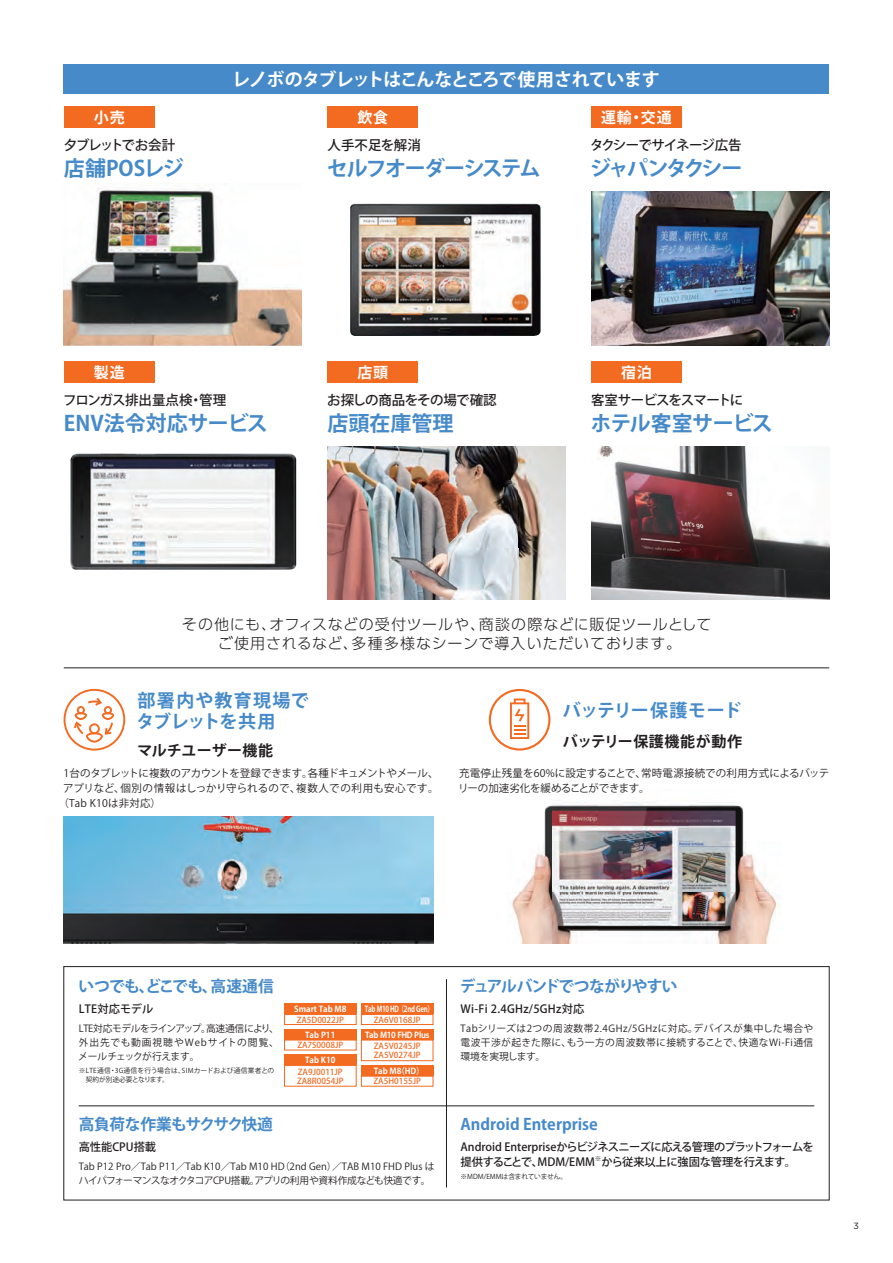
<style>
.page{position:relative;width:893px;height:1263px;background:#fff}
.page>*{position:absolute;margin:0;border:0;box-sizing:border-box;transform-origin:0 0}
.t1{font:700 21px "Koz Go Pro";color:#468ac9}
.t2{font:700 21px "Koz Go Pro";letter-spacing:-.04em;color:#468ac9}
.t3{font:700 21px "Koz Go Pro";letter-spacing:-.085em;color:#468ac9}
.t4{font:700 21px "Koz Go Pro";letter-spacing:-.12em;color:#468ac9}
.t5{font:700 18px "Koz Go Pro";letter-spacing:-.05em;color:#fff}
.t6{font:700 18px/21px "Koz Go Pro";letter-spacing:.055em;color:#468ac9}
.t7{font:700 18px "Koz Go Pro";letter-spacing:-.025em;color:#468ac9}
.t8{font:700 15.75px "Koz Go Pro";color:#468ac9}
.t9{font:700 15.75px "Koz Go Pro";letter-spacing:-.075em;color:#468ac9}
.t10{font:700 15.75px "Koz Go Pro";letter-spacing:-.045em;color:#468ac9}
.t11{font:700 15.75px "Koz Go Pro";letter-spacing:-.02em;color:#468ac9}
.t12{font:300 15px/19.5px "UD Shin Go Pro";letter-spacing:.045em;color:#231f20;text-align:center}
.t13{font:700 15px "Koz Go Pro";letter-spacing:.05em;color:#fff}
.t14{font:700 15px "Koz Go Pro";letter-spacing:.04em;color:#231f20}
.t15{font:700 15px "Koz Go Pro";letter-spacing:.02em;color:#231f20}
.t16{font:500 13.5px "Koz Go Pro";letter-spacing:-.04em;color:#231f20}
.t17{font:500 13.5px "Koz Go Pro";letter-spacing:-.02em;color:#231f20}
.t18{font:500 13.5px "Koz Go Pro";letter-spacing:-.07em;color:#231f20}
.t19{font:500 13.5px "Koz Go Pro";letter-spacing:-.06em;color:#231f20}
.t20{font:500 13.5px "Koz Go Pro";letter-spacing:-.095em;color:#231f20}
.t21{font:500 13.5px "Koz Go Pro";color:#231f20}
.t22{font:500 11.25px/15px "Koz Go Pro";letter-spacing:-.03em;color:#231f20}
.t23{font:500 11.25px "Koz Go Pro";letter-spacing:.025em;color:#231f20}
.t24{font:500 11.25px "Koz Go Pro";letter-spacing:-.025em;color:#231f20}
.t25{font:500 11.25px "Koz Go Pro";color:#231f20}
.t26{font:10.5px/15px "Koz Go Pro";color:#231f20}
.t27{font:10.5px "Koz Go Pro";letter-spacing:-.04em;color:#231f20}
.t28{font:10.5px "Koz Go Pro";letter-spacing:.03em;color:#231f20}
.t29{font:10.5px "Koz Go Pro";letter-spacing:.02em;color:#231f20}
.t30{font:9.75px/14.2px "Koz Go Pro";letter-spacing:.005em;color:#231f20;text-align:justify}
.t31{font:9.75px/14.2px "Koz Go Pro";letter-spacing:-.02em;color:#231f20}
.t32{font:9px "Gotham";color:#231f20}
.t33{font:500 8.25px/9px "Koz Go Pro";color:#f36a21}
.t34{font:700 8.25px "Koz Go Pro";letter-spacing:-.03em;color:#fff}
.t35{font:700 8.25px "Koz Go Pro";letter-spacing:-.03em;color:#fff;scale:.78 1}
.t36{font:700 8.25px "Koz Go Pro";color:#fff}
.t37{font:6.75px/9px "Koz Go Pro";color:#231f20}
.t38{font:6.75px "Koz Go Pro";letter-spacing:-.02em;color:#231f20}
.t39{font:500 6.6px "Koz Go Pro";color:#231f20}
</style>
<div class="page">
<div style="left:64px;top:966px;width:765px;height:234px;border:1px solid #231f20"></div>
<div style="left:284px;top:1054px;width:72px;height:11px;background:#f36a21"></div>
<div style="left:284px;top:1065px;width:72px;height:21px;border:1px solid #f36a21"></div>
<img style="left:64px;top:183px;width:238px;height:162px">
<div style="left:64px;top:64px;width:765px;height:30px;background:#468ac9"></div>
<div style="left:64px;top:106px;width:91px;height:22px;background:#f36a21"></div>
<div style="left:591px;top:106px;width:91px;height:22px;background:#f36a21"></div>
<img style="left:591px;top:192px;width:238px;height:153px">
<img style="left:327px;top:446px;width:239px;height:154px">
<div style="left:327px;top:361px;width:91px;height:22px;background:#f36a21"></div>
<div style="left:327px;top:106px;width:91px;height:22px;background:#f36a21"></div>
<div style="left:64px;top:361px;width:91px;height:22px;background:#f36a21"></div>
<div style="left:591px;top:361px;width:91px;height:22px;background:#f36a21"></div>
<img style="left:591px;top:446px;width:238px;height:154px">
<img style="left:350px;top:204px;width:191px;height:132px">
<img style="left:70px;top:453px;width:226px;height:117px">
<hr style="left:64px;top:668px;width:765px;height:1px;background:#231f20">
<img style="left:64px;top:816px;width:369px;height:128px">
<img style="left:512px;top:802px;width:267px;height:142px">
<hr style="left:79px;top:1105px;width:735px;height:1px;background:#231f20">
<svg style="left:64px;top:689px;width:61px;height:61px"></svg>
<div style="left:361px;top:1003px;width:72px;height:11px;background:#f36a21"></div>
<div style="left:361px;top:1014px;width:72px;height:11px;border:1px solid #f36a21"></div>
<div style="left:284px;top:1029px;width:72px;height:11px;background:#f36a21"></div>
<div style="left:361px;top:1029px;width:72px;height:11px;background:#f36a21"></div>
<div style="left:361px;top:1040px;width:72px;height:21px;border:1px solid #f36a21"></div>
<div style="left:361px;top:1065px;width:72px;height:11px;background:#f36a21"></div>
<hr style="left:446px;top:979px;width:1px;height:208px;background:#231f20">
<div style="left:489px;top:689px;width:61px;height:61px;border:2px solid #f36a21;border-radius:50%"></div>
<svg style="left:510px;top:698px;width:19px;height:41px"></svg>
<div style="left:284px;top:1003px;width:72px;height:11px;background:#f36a21"></div>
<div style="left:284px;top:1014px;width:72px;height:11px;border:1px solid #f36a21"></div>
<h2 class="t5" style="left:232px;top:67px;width:429px">レノボのタブレットはこんなところで使用されています</h2>
<h3 class="t13" style="left:357px;top:107px;width:32px">飲食</h3>
<h3 class="t21" style="left:327px;top:137px;width:95px">人手不足を解消</h3>
<h1 class="t3" style="left:327px;top:154px;width:215px">セルフオーダーシステム</h1>
<h3 class="t13" style="left:94px;top:107px;width:32px">小売</h3>
<h3 class="t13" style="left:601px;top:107px;width:72px">運輸・交通</h3>
<h3 class="t18" style="left:590px;top:137px;width:153px">タクシーでサイネージ広告</h3>
<h1 class="t4" style="left:590px;top:154px;width:154px">ジャパンタクシー</h1>
<h3 class="t20" style="left:64px;top:137px;width:113px">夕ブレットでお会計</h3>
<h1 class="t1" style="left:64px;top:154px;width:121px">店舗POSレジ</h1>
<h3 class="t13" style="left:94px;top:363px;width:32px">製造</h3>
<h3 class="t13" style="left:621px;top:363px;width:32px">宿泊</h3>
<h3 class="t17" style="left:63px;top:392px;width:165px">フロンガス排出量点検・管理</h3>
<h1 class="t1" style="left:64px;top:409px;width:205px">ENV法令対応サービス</h1>
<h3 class="t13" style="left:357px;top:363px;width:32px">店頭</h3>
<h3 class="t16" style="left:327px;top:392px;width:171px">お探しの商品をその場で確認</h3>
<h1 class="t2" style="left:327px;top:409px;width:127px">店頭在庫管理</h1>
<h3 class="t19" style="left:591px;top:392px;width:154px">客室サービスをスマートに</h3>
<h1 class="t2" style="left:591px;top:409px;width:184px">ホテル客室サービス</h1>
<h3 class="t12" style="left:182px;top:614px;width:531px">その他にも、オフィスなどの受付ツールや、商談の際などに販促ツールとしてご使用されるなど、多種多様なシーンで導入いただいております。</h3>
<h2 class="t6" style="left:136px;top:690px;width:174px">部署内や教育現場でタブレットを共用</h2>
<p class="t27" style="left:64px;top:766px;width:376px">1台のタブレットに複数のアカウントを登録できます。各種ドキュメントやメール、</p>
<p class="t28" style="left:63px;top:781px;width:377px">アプリなど、個別の情報はしっかり守られるので、複数人での利用も安心です。</p>
<p class="t29" style="left:59px;top:796px;width:104px">（Tab K10は非対応）</p>
<h3 class="t15" style="left:137px;top:741px;width:137px">マルチユーザー機能</h3>
<h2 class="t7" style="left:563px;top:699px;width:180px">バッテリー保護モード</h2>
<h3 class="t14" style="left:563px;top:732px;width:181px">バッテリー保護機能が動作</h3>
<p class="t26" style="left:458px;top:765px;width:373px">充電停止残量を60%に設定することで、常時電源接続での利用方式によるバッテリーの加速劣化を緩めることができます。</p>
<h3 class="t10" style="left:79px;top:976px;width:197px">いつでも、どこでも、高速通信</h3>
<p class="t23" style="left:79px;top:1001px;width:76px">LTE対応モデル</p>
<p class="t30" style="left:78px;top:1021px;width:202px">LTE対応モデルをラインアップ。高速通信により、外出先でも動画視聴やWebサイトの閲覧、メールチェックが行えます。</p>
<p class="t37" style="left:86px;top:1066px;width:190px;text-indent:-7px">※ LTE通信・3G通信を行う場合は、SIMカードおよび通信業者との契約が別途必要となります。</p>
<p class="t36" style="left:294px;top:1004px;width:54px">Smart Tab M8</p>
<p class="t33" style="left:297px;top:1015px;width:49px">ZA5D0022JP</p>
<p class="t34" style="left:305px;top:1029px;width:32px">Tab P11</p>
<p class="t33" style="left:297px;top:1041px;width:47px">ZA7S0008JP</p>
<p class="t34" style="left:305px;top:1055px;width:32px">Tab K10</p>
<p class="t33" style="left:297px;top:1067px;width:48px">ZA9J0011JP<br>ZA8R0054JP</p>
<p class="t35" style="left:365px;top:1004px;width:90px">Tab M10 HD（2nd Gen）</p>
<p class="t33" style="left:374px;top:1015px;width:48px">ZA6V0168JP</p>
<p class="t34" style="left:365px;top:1029px;width:66px">Tab M10 FHD Plus</p>
<p class="t33" style="left:374px;top:1042px;width:48px">ZA5V0245JP<br>ZA5V0274JP</p>
<p class="t34" style="left:374px;top:1065px;width:52px">Tab M8（HD）</p>
<p class="t33" style="left:374px;top:1077px;width:49px">ZA5H0155JP</p>
<h3 class="t11" style="left:79px;top:1114px;width:196px">高負荷な作業もサクサク快適</h3>
<p class="t25" style="left:79px;top:1139px;width:79px">高性能CPU搭載</p>
<p class="t31" style="left:79px;top:1159px;width:357px">Tab P12 Pro／Tab P11／Tab K10／Tab M10 HD（2nd Gen）／TAB M10 FHD Plus はハイパフォーマンスなオクタコアCPU搭載。アプリの利用や資料作成なども快適です。</p>
<h3 class="t9" style="left:460px;top:976px;width:219px">デュアルバンドでつながりやすい</h3>
<p class="t23" style="left:460px;top:1001px;width:125px">Wi-Fi 2.4GHz/5GHz対応</p>
<p class="t30" style="left:460px;top:1021px;width:354px">Tabシリーズは2つの周波数帯2.4GHz/5GHzに対応。デバイスが集中した場合や電波干渉が起きた際に、もう一方の周波数帯に接続することで、快適なWi-Fi通信環境を実現します。</p>
<h3 class="t8" style="left:460px;top:1114px;width:139px">Android Enterprise</h3>
<p class="t22" style="left:460px;top:1140px;width:355px">Android Enterpriseからビジネスニーズに応える管理のプラットフォームを提供することで、MDM/EMM</p>
<p class="t39" style="left:595px;top:1154px;width:8px">※</p>
<p class="t24" style="left:601px;top:1154px;width:196px">から従来以上に強固な管理を行えます。</p>
<p class="t38" style="left:460px;top:1172px;width:108px">※MDM/EMMは含まれていません。</p>
<p class="t32" style="left:853px;top:1220px;width:7px">3</p>
</div>
